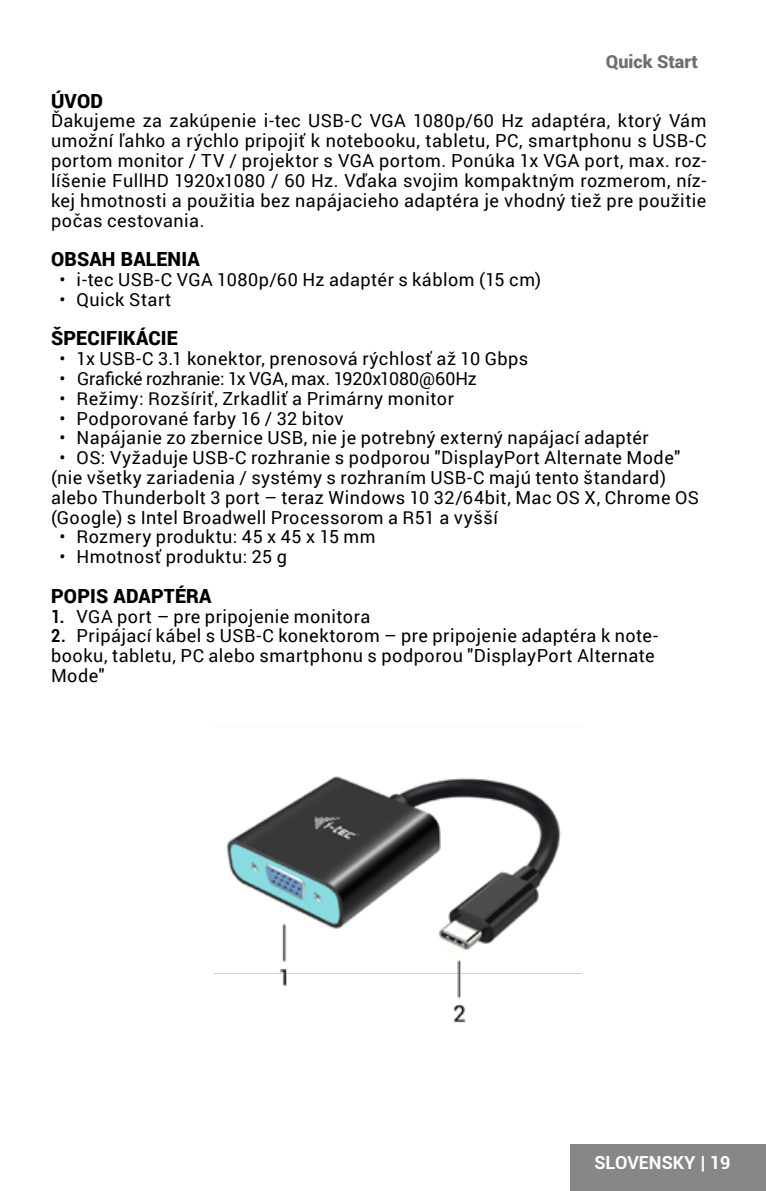
<style>
.page{position:relative;width:766px;height:1191px;background:#fff}
.page>*{position:absolute;margin:0;border:0;box-sizing:border-box;transform-origin:0 0}
.t1{font:900 19.5px "Roboto";letter-spacing:.01em;color:#000}
.t2{font:18px/19.8px "Roboto";letter-spacing:.025em;color:#000}
.t3{font:18px "Roboto";letter-spacing:-.005em;color:#000}
.t4{font:700 18px "Roboto";color:#fff}
.t5{font:900 18px "Roboto";color:#706f6f}
.s1{font-weight:700}
</style>
<div class="page">
<div style="left:570px;top:1144px;width:195px;height:47px;background:#878787"></div>
<img style="left:214px;top:776px;width:367px;height:247px">
<p class="t5" style="left:605px;top:49px;width:94px">Quick Start</p>
<p class="t1" style="left:51px;top:87px;width:53px">ÚVOD</p>
<p class="t2" style="left:51px;top:110px;width:656px;text-align:justify">Ďakujeme za zakúpenie i-tec USB-C VGA 1080p/60 Hz adaptéra, ktorý Vám umožní ľahko a rýchlo pripojiť k notebooku, tabletu, PC, smartphonu s USB-C portom monitor / TV / projektor s VGA portom. Ponúka 1x VGA port, max. roz&shy;líšenie FullHD 1920x1080 / 60 Hz. Vďaka svojim kompaktným rozmerom, níz&shy;kej hmotnosti a použitia bez napájacieho adaptéra je vhodný tiež pre použitie počas cestovania.</p>
<p class="t1" style="left:51px;top:245px;width:150px">OBSAH BALENIA</p>
<p class="t2" style="left:60px;top:269px;width:483px">• i-tec USB-C VGA 1080p/60 Hz adaptér s káblom (15 cm)</p>
<p class="t2" style="left:60px;top:289px;width:113px">• Quick Start</p>
<p class="t1" style="left:51px;top:325px;width:128px">ŠPECIFIKÁCIE</p>
<p class="t2" style="left:60px;top:348px;width:470px">• 1x USB-C 3.1 konektor, prenosová rýchlosť až 10 Gbps</p>
<p class="t3" style="left:60px;top:366px;width:418px">• Grafické rozhranie: 1x VGA, max. 1920x1080@60Hz</p>
<p class="t2" style="left:60px;top:388px;width:395px">• Režimy: Rozšíriť, Zrkadliť a Primárny monitor</p>
<p class="t2" style="left:60px;top:407px;width:285px">• Podporované farby 16 / 32 bitov</p>
<p class="t2" style="left:60px;top:427px;width:590px">• Napájanie zo zbernice USB, nie je potrebný externý napájací adaptér</p>
<p class="t2" style="left:51px;top:447px;width:649px;text-indent:8px">• OS: Vyžaduje USB-C rozhranie s podporou "DisplayPort Alternate Mode" (nie všetky zariadenia / systémy s rozhraním USB-C majú tento štandard) alebo Thunderbolt 3 port – teraz Windows 10 32/64bit, Mac OS X, Chrome OS (Google) s Intel Broadwell Processorom a R51 a vyšší</p>
<p class="t2" style="left:60px;top:526px;width:317px">• Rozmery produktu: 45 x 45 x 15 mm</p>
<p class="t2" style="left:60px;top:546px;width:229px">• Hmotnosť produktu: 25 g</p>
<p class="t1" style="left:51px;top:582px;width:162px">POPIS ADAPTÉRA</p>
<p class="t2" style="left:51px;top:605px;width:320px"><span class="s1">1.</span> VGA port – pre pripojenie monitora</p>
<p class="t2" style="left:51px;top:625px;width:607px"><span class="s1">2.</span> Pripájací kábel s USB-C konektorom – pre pripojenie adaptéra k note&shy;booku, tabletu, PC alebo smartphonu s podporou "DisplayPort Alternate<br>Mode"</p>
<p class="t4" style="left:594px;top:1149px;width:137px">SLOVENSKY | 19</p>
</div>
